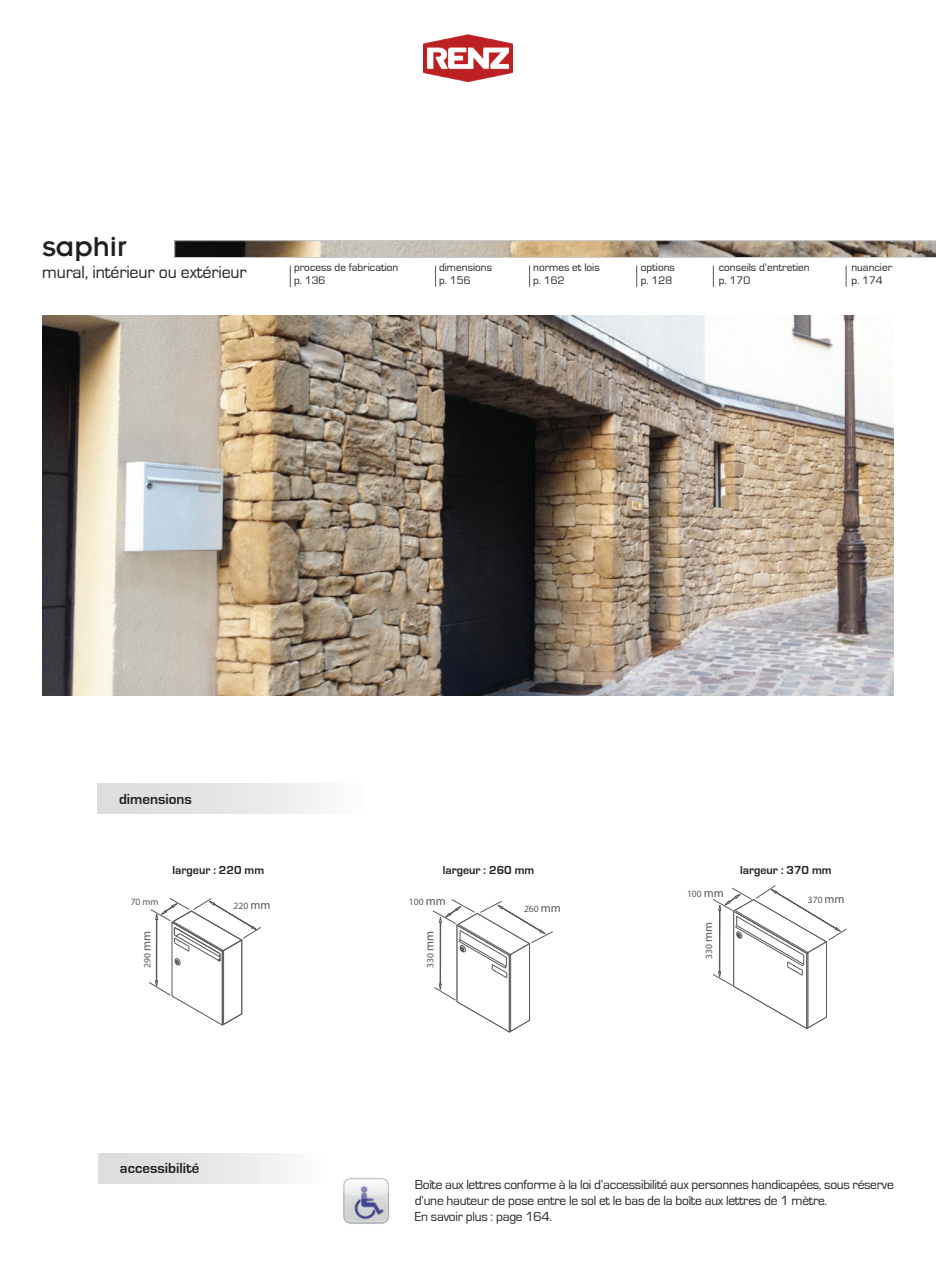
<style>
.page{position:relative;width:936px;height:1263px;background:#fff}
.page>*{position:absolute;margin:0;border:0;box-sizing:border-box;transform-origin:0 0}
.t1{font:30px "Insignia";color:#231f20}
.t2{font:18px "Eurostile";letter-spacing:-.01em;color:#231f20}
.t3{font:700 15px "Eurostile";color:#231f20}
.t4{font:13.5px/16.2px "Eurostile";letter-spacing:-.02em;color:#231f20}
.Plus_produit{font:700 12px "Eurostile";color:#231f20}
.t5{font:11.25px "Eurostile";color:#231f20}
.Plus_produit-2{font:9.6px "Myriad Pro";color:#57585a}
.s1{font-size:12px}
</style>
<div class="page">
<svg style="left:174px;top:240px;width:761px;height:18px;background:#a19585"></svg>
<div style="left:98px;top:1153px;width:224px;height:30px;background:linear-gradient(to right,#d8d9da,#f9f9f9)"></div>
<img style="left:43px;top:316px;width:850px;height:380px">
<img style="left:343px;top:1178px;width:47px;height:46px">
<div style="left:97px;top:784px;width:267px;height:30px;background:linear-gradient(to right,#d8d9da,#f9f9f9)"></div>
<svg style="left:432px;top:899px;width:121px;height:134px"></svg>
<svg style="left:149px;top:898px;width:112px;height:127px"></svg>
<svg style="left:713px;top:885px;width:134px;height:144px"></svg>
<svg style="left:290px;top:266px;width:1px;height:21px"></svg>
<svg style="left:435px;top:266px;width:1px;height:21px"></svg>
<svg style="left:529px;top:266px;width:1px;height:21px"></svg>
<svg style="left:636px;top:266px;width:1px;height:21px"></svg>
<svg style="left:713px;top:266px;width:1px;height:21px"></svg>
<svg style="left:845px;top:266px;width:1px;height:21px"></svg>
<img style="left:423px;top:34px;width:89px;height:48px">
<p class="t1" style="left:42px;top:231px;width:86px">saphir</p>
<p class="t2" style="left:42px;top:262px;width:206px">mural, intérieur ou extérieur</p>
<p class="t5" style="left:294px;top:261px;width:106px">process de fabrication</p>
<p class="t5" style="left:294px;top:274px;width:33px">p. 136</p>
<p class="t5" style="left:439px;top:261px;width:54px">dimensions</p>
<p class="t5" style="left:439px;top:274px;width:33px">p. 156</p>
<p class="t5" style="left:533px;top:261px;width:68px">normes et lois</p>
<p class="t5" style="left:533px;top:274px;width:33px">p. 162</p>
<p class="t5" style="left:640px;top:261px;width:36px">options</p>
<p class="t5" style="left:640px;top:274px;width:33px">p. 128</p>
<p class="t5" style="left:718px;top:261px;width:92px">conseils d’entretien</p>
<p class="t5" style="left:718px;top:274px;width:33px">p. 170</p>
<p class="t5" style="left:851px;top:261px;width:42px">nuancier</p>
<p class="t5" style="left:851px;top:274px;width:33px">p. 174</p>
<p class="t3" style="left:119px;top:791px;width:74px">dimensions</p>
<p class="Plus_produit-2" style="left:131px;top:896px;width:29px">70 mm</p>
<p class="Plus_produit-2" style="left:141px;top:967px;width:38px;rotate:-90deg">290 <span class="s1">mm</span></p>
<p class="Plus_produit" style="left:173px;top:863px;width:93px">largeur : 220 mm</p>
<p class="Plus_produit" style="left:740px;top:863px;width:93px">largeur : 370 mm</p>
<p class="Plus_produit-2" style="left:687px;top:888px;width:38px">100 <span class="s1">mm</span></p>
<p class="Plus_produit-2" style="left:703px;top:959px;width:38px;rotate:-90deg">330 <span class="s1">mm</span></p>
<p class="Plus_produit" style="left:443px;top:863px;width:93px">largeur : 260 mm</p>
<p class="Plus_produit-2" style="left:807px;top:894px;width:38px">370 <span class="s1">mm</span></p>
<p class="Plus_produit-2" style="left:409px;top:896px;width:38px">100 <span class="s1">mm</span></p>
<p class="Plus_produit-2" style="left:424px;top:968px;width:38px;rotate:-90deg">330 <span class="s1">mm</span></p>
<p class="Plus_produit-2" style="left:233px;top:900px;width:38px">220 <span class="s1">mm</span></p>
<p class="Plus_produit-2" style="left:524px;top:902px;width:38px">260 <span class="s1">mm</span></p>
<p class="t3" style="left:120px;top:1160px;width:81px">accessibilité</p>
<p class="t4" style="left:414px;top:1176px;width:480px">Boîte aux lettres conforme à la loi d’accessibilité aux personnes handicapées, sous réserve d’une hauteur de pose entre le sol et le bas de la boîte aux lettres de 1 mètre.</p>
<p class="t4" style="left:414px;top:1209px;width:139px">En savoir plus : page 164.</p>
</div>
